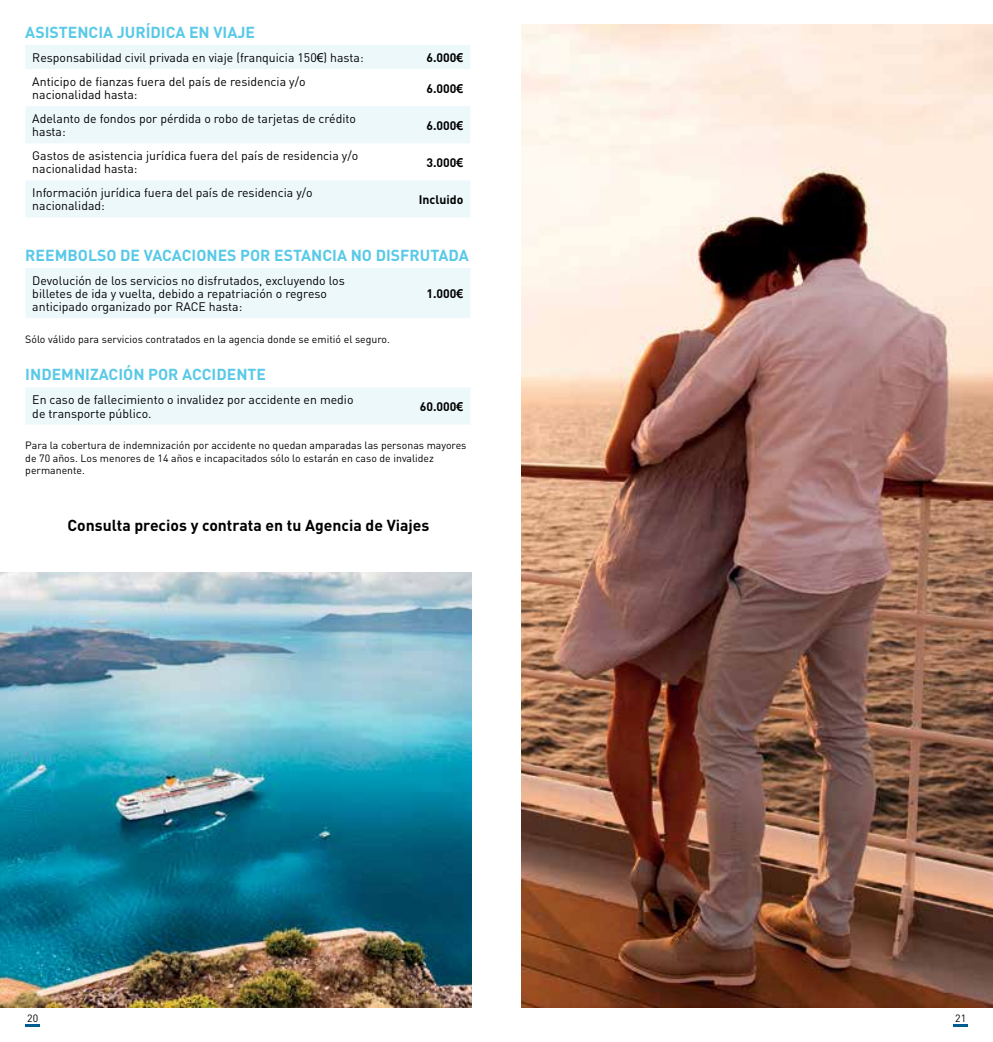
<style>
.page{position:relative;width:993px;height:1042px;background:#fff}
.page>*{position:absolute;margin:0;border:0;box-sizing:border-box;transform-origin:0 0}
.t1{font:700 15.75px "DIN";color:#58c9e7}
.t2{font:700 15.75px "DIN";color:#000}
.t3{font:12.25px/13.1px "DIN";color:#000}
.t4{font:700 12.25px "DIN";color:#000}
.t5{font:10.5px/12.6px "DIN";color:#000}
.s1{font-family:"Arial"}
</style>
<div class="page">
<svg style="left:25px;top:1024px;width:15px;height:2px"></svg>
<svg style="left:953px;top:1024px;width:14px;height:2px"></svg>
<svg style="left:25px;top:45px;width:445px;height:172px;fill:#edf8fb"></svg>
<div style="left:25px;top:268px;width:445px;height:50px;background:#edf8fb"></div>
<div style="left:25px;top:387px;width:445px;height:37px;background:#edf8fb"></div>
<img style="left:0;top:572px;width:471px;height:435px">
<img style="left:521px;top:25px;width:471px;height:982px">
<p class="t1" style="left:25px;top:22px;width:231px">ASISTENCIA JURÍDICA EN VIAJE</p>
<p class="t3" style="left:32px;top:51px;width:333px">Responsabilidad civil privada en viaje (franquicia 150<span class="s1">€</span>) hasta:</p>
<p class="t4" style="left:426px;top:50px;width:38px">6.000<span class="s1">€</span></p>
<p class="t3" style="left:32px;top:75px;width:275px">Anticipo de fianzas fuera del país de residencia y/o nacionalidad hasta:</p>
<p class="t4" style="left:426px;top:80px;width:38px">6.000<span class="s1">€</span></p>
<p class="t3" style="left:32px;top:112px;width:325px">Adelanto de fondos por pérdida o robo de tarjetas de crédito hasta:</p>
<p class="t4" style="left:426px;top:117px;width:38px">6.000<span class="s1">€</span></p>
<p class="t3" style="left:32px;top:149px;width:327px">Gastos de asistencia jurídica fuera del país de residencia y/o nacionalidad hasta:</p>
<p class="t4" style="left:426px;top:154px;width:38px">3.000<span class="s1">€</span></p>
<p class="t3" style="left:32px;top:186px;width:282px">Información jurídica fuera del país de residencia y/o nacionalidad:</p>
<p class="t4" style="left:418px;top:192px;width:46px">Incluido</p>
<p class="t1" style="left:25px;top:245px;width:445px">REEMBOLSO DE VACACIONES POR ESTANCIA NO DISFRUTADA</p>
<p class="t3" style="left:32px;top:274px;width:314px">Devolución de los servicios no disfrutados, excluyendo los billetes de ida y vuelta, debido a repatriación o regreso anticipado organizado por RACE hasta:</p>
<p class="t4" style="left:426px;top:286px;width:38px">1.000<span class="s1">€</span></p>
<p class="t5" style="left:25px;top:332px;width:366px">Sólo válido para servicios contratados en la agencia donde se emitió el seguro.</p>
<p class="t1" style="left:25px;top:364px;width:242px">INDEMNIZACIÓN POR ACCIDENTE</p>
<p class="t3" style="left:32px;top:393px;width:322px">En caso de fallecimiento o invalidez por accidente en medio de transporte público.</p>
<p class="t4" style="left:419px;top:399px;width:45px">60.000<span class="s1">€</span></p>
<p class="t5" style="left:25px;top:439px;width:442px">Para la cobertura de indemnización por accidente no quedan amparadas las personas mayores de 70 años. Los menores de 14 años e incapacitados sólo lo estarán en caso de invalidez permanente.</p>
<p class="t2" style="left:67px;top:515px;width:363px">Consulta precios y contrata en tu Agencia de Viajes</p>
<p class="t5" style="left:27px;top:1011px;width:12px">20</p>
<p class="t5" style="left:954px;top:1011px;width:12px">21</p>
</div>
